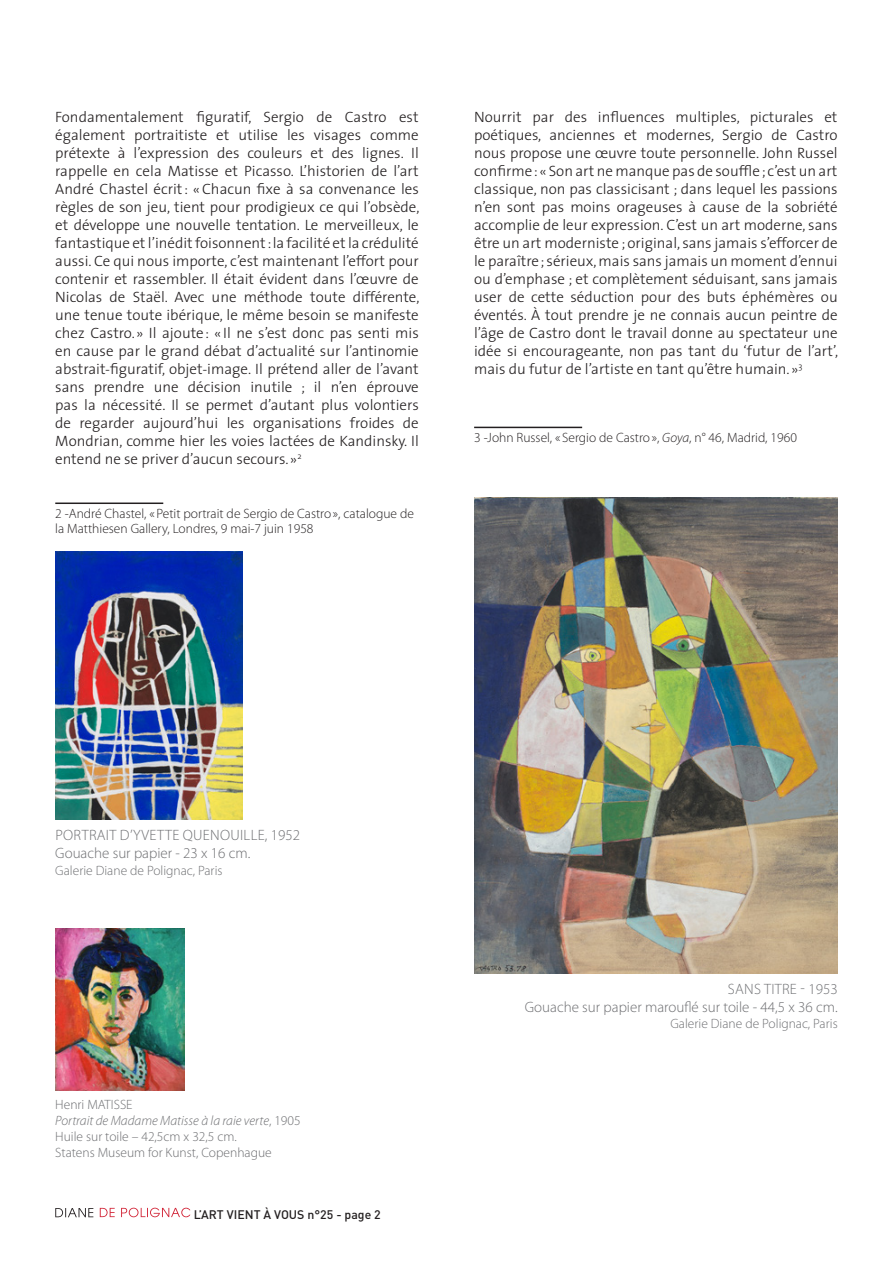
<style>
.page{position:relative;width:893px;height:1263px;background:#fff}
.page>*{position:absolute;margin:0;border:0;box-sizing:border-box;transform-origin:0 0}
.t1{font:300 15px/18px "The Sans";color:#231f20;text-align:justify}
.t2{font:300 15px "Myriad Pro";color:#6c6d70}
.t3{font:300 15px "Myriad Pro";letter-spacing:.02em;color:#6c6d70}
.t4{font:300 15px "Myriad Pro";letter-spacing:.02em;color:#6f7073}
.txt-normal9{font:300 13.5px/14.9px "Myriad Pro";color:#231f20}
.t5{font:300 13.5px "Myriad Pro";color:#6c6d70}
.t6{font:300 13.5px "Myriad Pro";color:#6f7073}
.t7{font:italic 300 13.5px "Myriad Pro";color:#6c6d70}
.t8{font:500 12.3px "DIN";color:#231f20}
.s1{font-style:italic}
.s2{font-style:normal}
</style>
<div class="page">
<svg style="left:100px;top:1208px;width:90px;height:9px"></svg>
<svg style="left:55px;top:1208px;width:38px;height:9px"></svg>
<hr style="left:55px;top:502px;width:108px;height:2px;background:#231f20">
<img style="left:55px;top:551px;width:187px;height:268px">
<hr style="left:474px;top:427px;width:108px;height:1px;background:#231f20">
<img style="left:474px;top:497px;width:364px;height:477px">
<img style="left:55px;top:928px;width:129px;height:162px">
<p class="t1" style="left:55px;top:107px;width:366px">Fondamentalement figuratif, Sergio de Castro est également portraitiste et utilise les visages comme prétexte à l’expression des couleurs et des lignes. Il rappelle en cela Matisse et Picasso. L’historien de l’art André Chastel écrit: «Chacun fixe à sa convenance les règles de son jeu, tient pour prodigieux ce qui l’obsède, et développe une nouvelle tentation. Le merveilleux, le fantastique et l’inédit foisonnent: la facilité et la crédulité aussi. Ce qui nous importe, c’est maintenant l’effort pour contenir et rassembler. Il était évident dans l’œuvre de Nicolas de Staël. Avec une méthode toute différente, une tenue toute ibérique, le même besoin se manifeste chez Castro.» Il ajoute: « Il ne s’est donc pas senti mis en cause par le grand débat d’actualité sur l’antinomie abstrait-figuratif, objet-image. Il prétend aller de l’avant sans prendre une décision inutile ; il n’en éprouve pas la nécessité. Il se permet d’autant plus volontiers de regarder aujourd’hui les organisations froides de Mondrian, comme hier les voies lactées de Kandinsky. Il entend ne se priver d’aucun secours.»<sup>2</sup></p>
<p class="txt-normal9" style="left:55px;top:506px;width:360px">2 -André Chastel, «Petit portrait de Sergio de Castro», catalogue de la Matthiesen Gallery, Londres, 9 mai-7 juin 1958</p>
<p class="t1" style="left:474px;top:107px;width:366px">Nourrit par des influences multiples, picturales et poétiques, anciennes et modernes, Sergio de Castro nous propose une œuvre toute personnelle. John Russel confirme: «Son art ne manque pas de souffle ; c’est un art classique, non pas classicisant ; dans lequel les passions n’en sont pas moins orageuses à cause de la sobriété accomplie de leur expression. C’est un art moderne, sans être un art moderniste ; original, sans jamais s’efforcer de le paraître; sérieux, mais sans jamais un moment d’ennui ou d’emphase ; et complètement séduisant, sans jamais user de cette séduction pour des buts éphémères ou éventés. À tout prendre je ne connais aucun peintre de l’âge de Castro dont le travail donne au spectateur une idée si encourageante, non pas tant du ‘futur de l’art’, mais du futur de l’artiste en tant qu’être humain.»<sup>3</sup></p>
<p class="txt-normal9" style="left:474px;top:430px;width:324px">3 -John Russel, « Sergio de Castro», <span class="s1">Goya</span>, n° 46, Madrid, 1960</p>
<p class="t3" style="left:55px;top:826px;width:246px">PORTRAIT D’YVETTE QUENOUILLE, 1952</p>
<p class="t2" style="left:55px;top:844px;width:197px">Gouache sur papier - 23 x 16 cm.</p>
<p class="t6" style="left:55px;top:862px;width:169px">Galerie Diane de Polignac, Paris</p>
<p class="t5" style="left:55px;top:1096px;width:79px">Henri MATISSE</p>
<p class="t7" style="left:55px;top:1112px;width:247px">Portrait de Madame Matisse à la raie verte<span class="s2">, 1905</span></p>
<p class="t5" style="left:55px;top:1128px;width:183px">Huile sur toile – 42,5cm x 32,5 cm.</p>
<p class="t5" style="left:55px;top:1145px;width:218px">Statens Museum for Kunst, Copenhague</p>
<p class="t8" style="left:194px;top:1207px;width:189px">L’ART VIENT À VOUS n°25 - page 2</p>
<p class="t4" style="left:728px;top:979px;width:111px">SANS TITRE - 1953</p>
<p class="t2" style="left:525px;top:997px;width:314px">Gouache sur papier marouflé sur toile - 44,5 x 36 cm.</p>
<p class="t6" style="left:670px;top:1015px;width:169px">Galerie Diane de Polignac, Paris</p>
</div>
